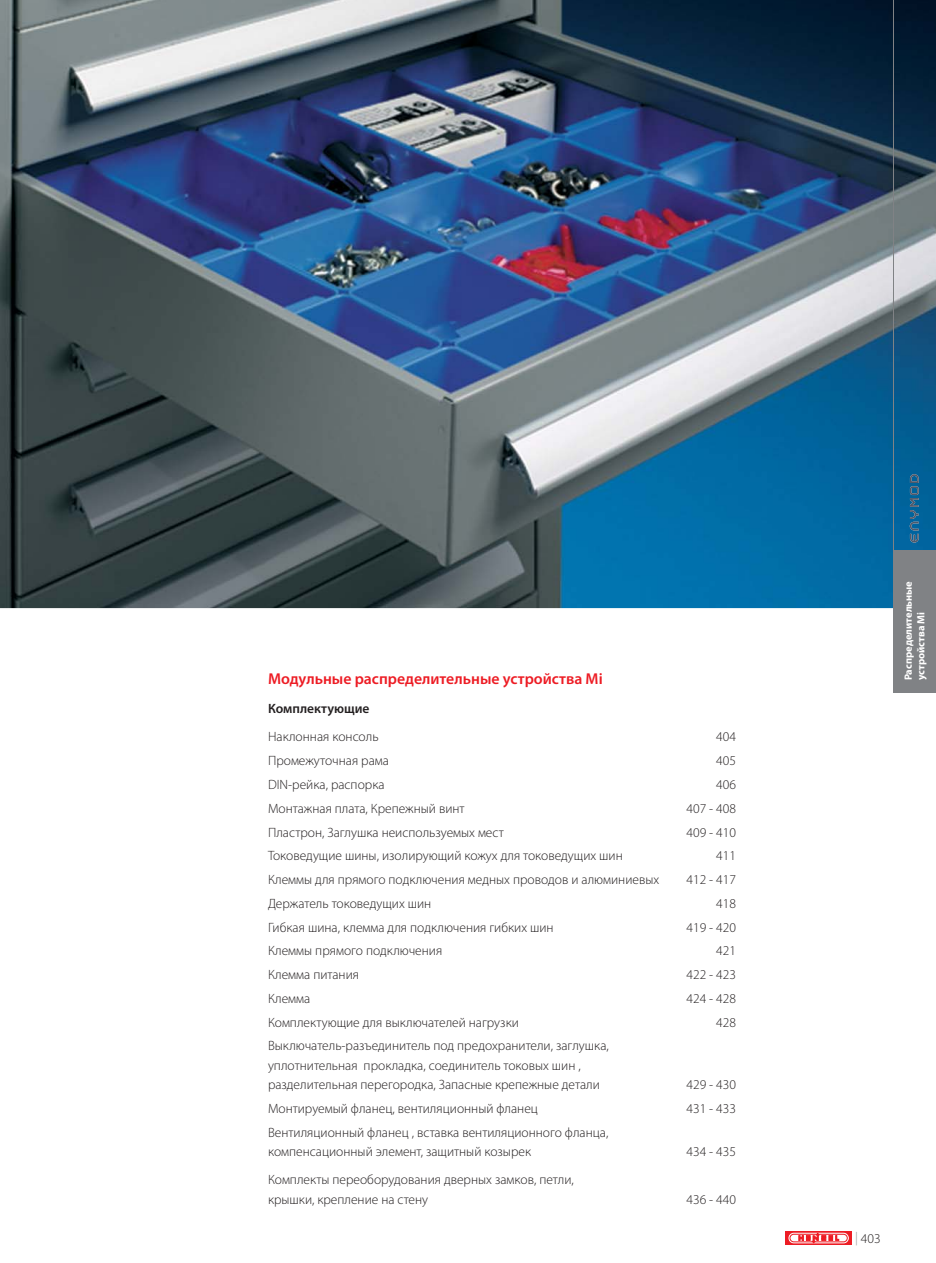
<style>
.page{position:relative;width:936px;height:1263px;background:#fff}
.page>*{position:absolute;margin:0;border:0;box-sizing:border-box;transform-origin:0 0}
.t1{font:600 15.75px "Myriad Pro";color:#ed1c24}
.t2{font:300 13.5px/19.5px "Myriad Pro";color:#231f20}
.t3{font:600 13.5px "Myriad Pro";color:#231f20}
.t4{font:700 10.5px/12.6px "Myriad Pro";color:#fff}
.s1{color:#939598}
</style>
<div class="page">
<svg style="left:785px;top:1231px;width:67px;height:13px"></svg>
<svg style="left:788px;top:1233px;width:60px;height:10px"></svg>
<img style="left:0;top:0;width:935px;height:608px">
<div style="left:893px;top:551px;width:42px;height:142px;background:#808285"></div>
<hr style="left:893px;top:0;width:1px;height:654px;background:#808285">
<svg style="left:909px;top:474px;width:9px;height:69px"></svg>
<p class="t1" style="left:268px;top:672px;width:336px">Модульные распределительные устройства Mi</p>
<p class="t3" style="left:268px;top:704px;width:103px">Комплектующие</p>
<p class="t2" style="left:268px;top:729px;width:112px">Наклонная консоль</p>
<p class="t2" style="left:716px;top:729px;width:21px">404</p>
<p class="t2" style="left:268px;top:752px;width:122px">Промежуточная рама</p>
<p class="t2" style="left:716px;top:752px;width:21px">405</p>
<p class="t2" style="left:268px;top:776px;width:118px">DIN-рейка, распорка</p>
<p class="t2" style="left:716px;top:776px;width:21px">406</p>
<p class="t2" style="left:268px;top:800px;width:198px">Монтажная плата, Крепежный винт</p>
<p class="t2" style="left:686px;top:800px;width:51px">407 - 408</p>
<p class="t2" style="left:268px;top:824px;width:237px">Пластрон, Заглушка неиспользуемых мест</p>
<p class="t2" style="left:686px;top:824px;width:51px">409 - 410</p>
<p class="t2" style="left:268px;top:847px;width:356px">Токоведущие шины, изолирующий кожух для токоведущих шин</p>
<p class="t2" style="left:716px;top:847px;width:21px">411</p>
<p class="t2" style="left:268px;top:871px;width:393px">Клеммы для прямого подключения медных проводов и алюминиевых</p>
<p class="t2" style="left:686px;top:871px;width:51px">412 - 417</p>
<p class="t2" style="left:268px;top:895px;width:165px">Держатель токоведущих шин</p>
<p class="t2" style="left:716px;top:895px;width:21px">418</p>
<p class="t2" style="left:268px;top:919px;width:287px">Гибкая шина, клемма для подключения гибких шин</p>
<p class="t2" style="left:686px;top:919px;width:51px">419 - 420</p>
<p class="t2" style="left:268px;top:942px;width:176px">Клеммы прямого подключения</p>
<p class="t2" style="left:716px;top:942px;width:21px">421</p>
<p class="t2" style="left:268px;top:966px;width:93px">Клемма питания</p>
<p class="t2" style="left:686px;top:966px;width:51px">422 - 423</p>
<p class="t2" style="left:268px;top:990px;width:44px">Клемма</p>
<p class="t2" style="left:686px;top:990px;width:51px">424 - 428</p>
<p class="t2" style="left:268px;top:1014px;width:252px">Комплектующие для выключателей нагрузки</p>
<p class="t2" style="left:716px;top:1014px;width:21px">428</p>
<p class="t2" style="left:268px;top:1037px;width:342px">Выключатель-разъединитель под предохранители, заглушка, уплотнительная прокладка, соединитель токовых шин , разделительная перегородка, Запасные крепежные детали</p>
<p class="t2" style="left:686px;top:1076px;width:51px">429 - 430</p>
<p class="t2" style="left:268px;top:1100px;width:271px">Монтируемый фланец, вентиляционный фланец</p>
<p class="t2" style="left:686px;top:1100px;width:51px">431 - 433</p>
<p class="t2" style="left:268px;top:1124px;width:342px">Вентиляционный фланец , вставка вентиляционного фланца, компенсационный элемент, защитный козырек</p>
<p class="t2" style="left:686px;top:1143px;width:51px">434 - 435</p>
<p class="t2" style="left:268px;top:1171px;width:307px">Комплекты переоборудования дверных замков, петли, крышки, крепление на стену</p>
<p class="t2" style="left:686px;top:1191px;width:51px">436 - 440</p>
<p class="t4" style="left:901px;top:680px;width:101px;rotate:-90deg">Распределительные устройства Mi</p>
<p class="t2" style="left:855px;top:1230px;width:27px"><span class="s1">|</span> 403</p>
</div>
